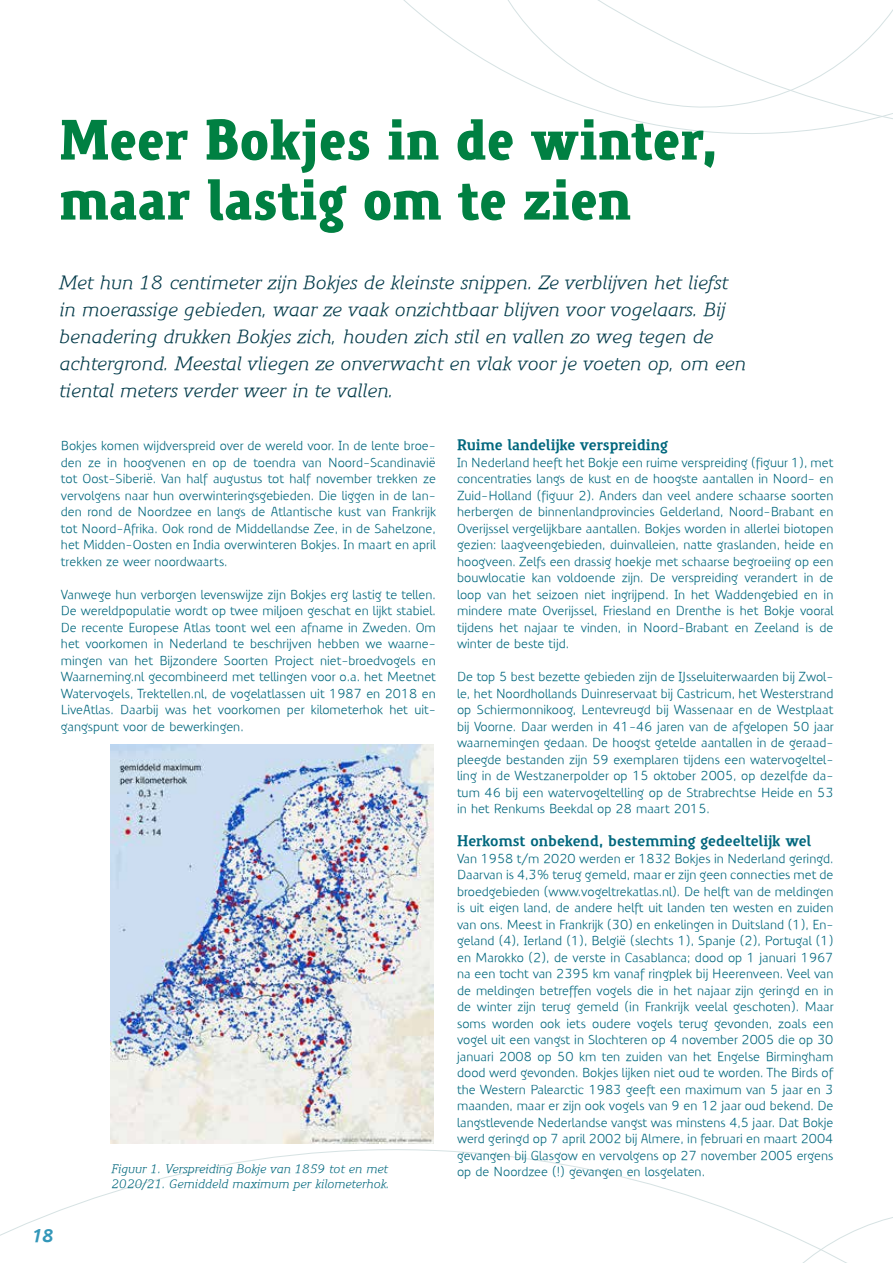
<style>
.page{position:relative;width:893px;height:1263px;background:#fff}
.page>*{position:absolute;margin:0;border:0;box-sizing:border-box;transform-origin:0 0}
.t1{font:900 55.5px/60px "Precious Serif Ult";color:#008042;scale:.95 1}
.t2{font:italic 18.75px/27px "Precious Serif";color:#003948}
.t3{font:italic 700 18px "Precious Sans";color:#3397b9}
.t4{font:700 15px "Precious Serif";color:#00677d}
.t5{font:12.75px/16.5px "Precious Sans";color:#00677d;text-align:justify}
.t6{font:italic 12px/15px "Precious Serif";color:#00677d}
</style>
<div class="page">
<svg style="left:0;top:1149px;width:740px;height:87px"></svg>
<svg style="left:740px;top:1213px;width:153px;height:50px"></svg>
<svg style="left:403px;top:0;width:490px;height:134px"></svg>
<img style="left:110px;top:744px;width:324px;height:400px">
<h1 class="t1" style="left:60px;top:111px;width:695px">Meer Bokjes in de winter, maar lastig om te zien</h1>
<p class="t2" style="left:60px;top:269px;width:688px">Met hun 18 centimeter zijn Bokjes de kleinste snippen. Ze verblijven het liefst in moerassige gebieden, waar ze vaak onzichtbaar blijven voor vogelaars. Bij benadering drukken Bokjes zich, houden zich stil en vallen zo weg tegen de achtergrond. Meestal vliegen ze onverwacht en vlak voor je voeten op, om een tiental meters verder weer in te vallen.</p>
<p class="t5" style="left:61px;top:437px;width:377px">Bokjes komen wijdverspreid over de wereld voor. In de lente broe&shy;den ze in hoogvenen en op de toendra van Noord-Scandinavië tot Oost-Siberië. Van half augustus tot half november trekken ze vervolgens naar hun overwinteringsgebieden. Die liggen in de lan&shy;den rond de Noordzee en langs de Atlantische kust van Frankrijk tot Noord-Afrika. Ook rond de Middellandse Zee, in de Sahelzone, het Midden-Oosten en India overwinteren Bokjes. In maart en april trekken ze weer noordwaarts.</p>
<p class="t5" style="left:61px;top:586px;width:376px">Vanwege hun verborgen levenswijze zijn Bokjes erg lastig te tellen.<br>De wereldpopulatie wordt op twee miljoen geschat en lijkt stabiel.<br>De recente Europese Atlas toont wel een afname in Zweden. Om het voorkomen in Nederland te beschrijven hebben we waarne&shy;mingen van het Bijzondere Soorten Project niet-broedvogels en Waarneming.nl gecombineerd met tellingen voor o.a. het Meetnet Watervogels, Trektellen.nl, de vogelatlassen uit 1987 en 2018 en LiveAtlas. Daarbij was het voorkomen per kilometerhok het uit&shy;gangspunt voor de bewerkingen.</p>
<h3 class="t3" style="left:32px;top:1224px;width:23px">18</h3>
<p class="t6" style="left:112px;top:1161px;width:279px">Figuur 1. Verspreiding Bokje van 1859 tot en met<br>2020/21. Gemiddeld maximum per kilometerhok.</p>
<p class="t4" style="left:457px;top:435px;width:213px">Ruime landelijke verspreiding</p>
<p class="t5" style="left:457px;top:454px;width:378px">In Nederland heeft het Bokje een ruime verspreiding (figuur 1), met concentraties langs de kust en de hoogste aantallen in Noord- en Zuid-Holland (figuur 2). Anders dan veel andere schaarse soorten herbergen de binnenlandprovincies Gelderland, Noord-Brabant en Overijssel vergelijkbare aantallen. Bokjes worden in allerlei biotopen gezien: laagveengebieden, duinvalleien, natte graslanden, heide en hoogveen. Zelfs een drassig hoekje met schaarse begroeiing op een bouwlocatie kan voldoende zijn. De verspreiding verandert in de loop van het seizoen niet ingrijpend. In het Waddengebied en in mindere mate Overijssel, Friesland en Drenthe is het Bokje vooral tijdens het najaar te vinden, in Noord-Brabant en Zeeland is de winter de beste tijd.</p>
<p class="t5" style="left:457px;top:668px;width:378px">De top 5 best bezette gebieden zijn de IJsseluiterwaarden bij Zwol&shy;le, het Noordhollands Duinreservaat bij Castricum, het Westerstrand op Schiermonnikoog, Lentevreugd bij Wassenaar en de Westplaat bij Voorne. Daar werden in 41-46 jaren van de afgelopen 50 jaar waarnemingen gedaan. De hoogst getelde aantallen in de geraad&shy;pleegde bestanden zijn 59 exemplaren tijdens een watervogeltel&shy;ling in de Westzanerpolder op 15 oktober 2005, op dezelfde da&shy;tum 46 bij een watervogeltelling op de Strabrechtse Heide en 53 in het Renkums Beekdal op 28 maart 2015.</p>
<p class="t4" style="left:457px;top:831px;width:356px">Herkomst onbekend, bestemming gedeeltelijk wel</p>
<p class="t5" style="left:457px;top:850px;width:378px">Van 1958 t/m 2020 werden er 1832 Bokjes in Nederland geringd.<br>Daarvan is 4,3% terug gemeld, maar er zijn geen connecties met de broedgebieden (www.vogeltrekatlas.nl). De helft van de meldingen is uit eigen land, de andere helft uit landen ten westen en zuiden van ons. Meest in Frankrijk (30) en enkelingen in Duitsland (1), En&shy;geland (4), Ierland (1), België (slechts 1), Spanje (2), Portugal (1) en Marokko (2), de verste in Casablanca; dood op 1 januari 1967 na een tocht van 2395 km vanaf ringplek bij Heerenveen. Veel van de meldingen betreffen vogels die in het najaar zijn geringd en in de winter zijn terug gemeld (in Frankrijk veelal geschoten). Maar soms worden ook iets oudere vogels terug gevonden, zoals een vogel uit een vangst in Slochteren op 4 november 2005 die op 30 januari 2008 op 50 km ten zuiden van het Engelse Birmingham dood werd gevonden. Bokjes lijken niet oud te worden. The Birds of the Western Palearctic 1983 geeft een maximum van 5 jaar en 3 maanden, maar er zijn ook vogels van 9 en 12 jaar oud bekend. De langstlevende Nederlandse vangst was minstens 4,5 jaar. Dat Bokje werd geringd op 7 april 2002 bij Almere, in februari en maart 2004 gevangen bij Glasgow en vervolgens op 27 november 2005 ergens op de Noordzee (!) gevangen en losgelaten.</p>
</div>
